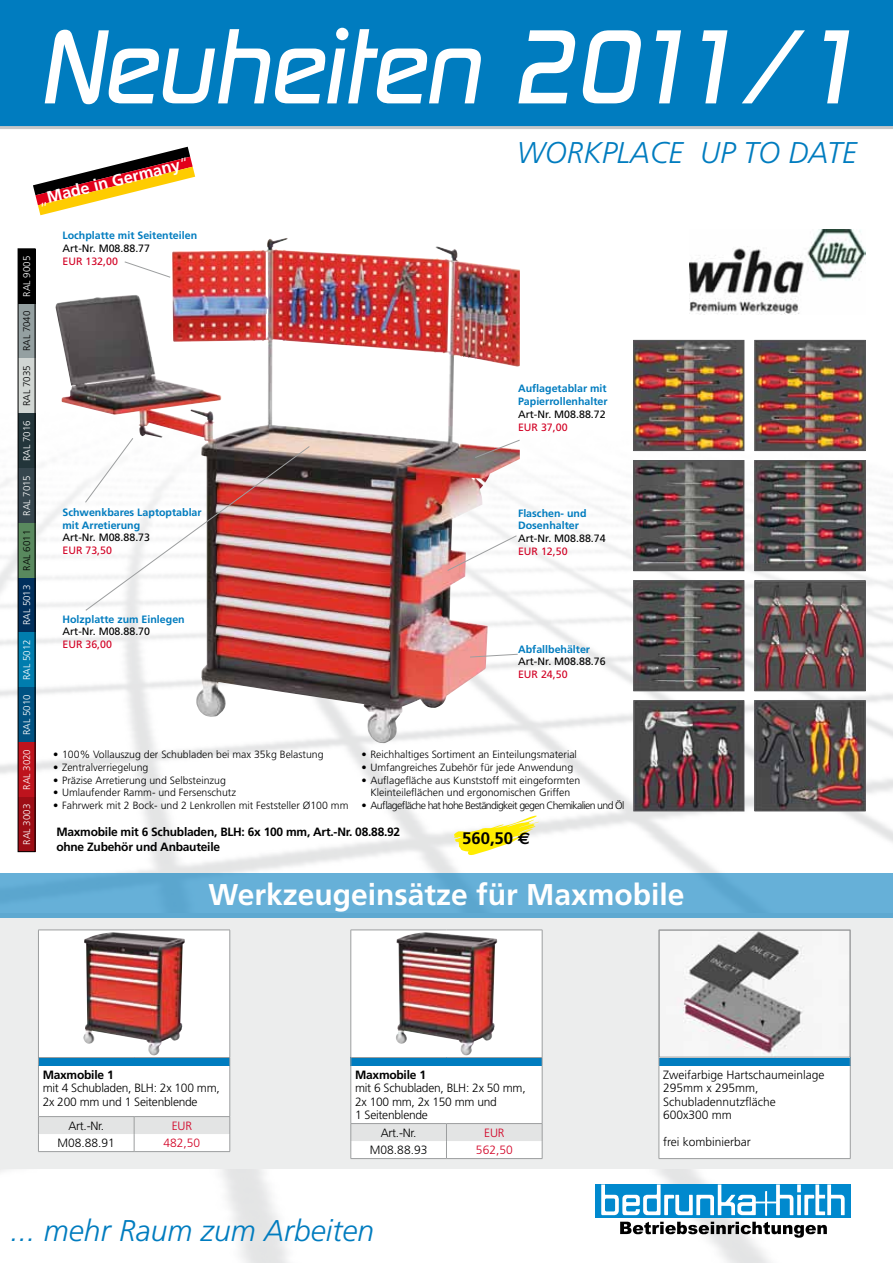
<style>
.page{position:relative;width:893px;height:1263px;background:#fff}
.page>*{position:absolute;margin:0;border:0;box-sizing:border-box;transform-origin:0 0}
.t1{font:italic 500 109.5px "Digital Sans EF";letter-spacing:-.015em;color:#fff}
.t2{font:italic 300 30px "Frutiger";color:#007cbf}
.t3{font:700 30px "Frutiger";color:#fff}
.t4{font:700 16.65px "Frutiger";color:#000}
.t5{font:700 16.35px "Frutiger";color:#fff}
.t6{font:300 12px/13.5px "Frutiger";color:#000}
.t7{font:300 12px/13.5px "Frutiger";letter-spacing:-.02em;color:#000}
.t8{font:700 12px/14.4px "Frutiger";letter-spacing:-.02em;color:#000}
.t9{font:300 12px "Frutiger";color:#d20024}
.t10{font:700 10.65px/12.8px "Frutiger";color:#007cbf}
.t11{font:10.65px "Frutiger";color:#000}
.t12{font:10.65px "Frutiger";color:#d20024}
.t13{font:300 10.5px/12.6px "Frutiger";color:#000;text-align:center}
.t14{font:300 10.5px "Frutiger";letter-spacing:-.06em;color:#000}
.t15{font:300 9.75px "Frutiger";color:#fff}
.t16{font:300 9.75px "Frutiger";color:#000}
.s1{font-weight:300}
.s2{font-family:"Euro Sans"}
</style>
<div class="page">
<img style="left:0;top:146px;width:893px;height:1117px">
<div style="left:0;top:0;width:893px;height:129px;background:#007cbf"></div>
<div style="left:595px;top:1184px;width:255px;height:34px;background:#0089ce"></div>
<svg style="left:601px;top:1184px;width:155px;height:31px"></svg>
<div style="left:754px;top:1201px;width:24px;height:2px;background:#fff;border:1px solid #fff"></div>
<div style="left:765px;top:1191px;width:2px;height:25px;background:#fff;border:1px solid #fff"></div>
<svg style="left:776px;top:1184px;width:69px;height:31px"></svg>
<svg style="left:620px;top:1222px;width:207px;height:16px"></svg>
<div style="left:0;top:913px;width:893px;height:255px;background:#eceded"></div>
<div style="left:0;top:873px;width:893px;height:44px;background:#66b0d8"></div>
<svg style="left:38px;top:930px;width:193px;height:221px;background:#ebf1f5"></svg>
<hr style="left:38px;top:1151px;width:96px;height:1px;background:#9c9e9f">
<hr style="left:134px;top:1151px;width:96px;height:1px;background:#9c9e9f">
<img style="left:83px;top:932px;width:102px;height:123px">
<svg style="left:351px;top:930px;width:192px;height:228px;background:#edf3f7"></svg>
<hr style="left:351px;top:1158px;width:95px;height:1px;background:#9c9e9f">
<hr style="left:446px;top:1158px;width:96px;height:1px;background:#9c9e9f">
<img style="left:396px;top:932px;width:101px;height:123px">
<svg style="left:659px;top:930px;width:192px;height:228px;background:#e9f2f8"></svg>
<hr style="left:659px;top:1065px;width:1px;height:93px;background:#9c9e9f">
<hr style="left:659px;top:1158px;width:191px;height:1px;background:#9c9e9f">
<img style="left:661px;top:932px;width:187px;height:123px">
<div style="left:659px;top:930px;width:191px;height:127px;border:1px solid #9c9e9f"></div>
<img style="left:55px;top:238px;width:347px;height:506px">
<svg style="left:124px;top:261px;width:47px;height:17px"></svg>
<svg style="left:85px;top:437px;width:225px;height:174px"></svg>
<svg style="left:474px;top:439px;width:46px;height:19px"></svg>
<svg style="left:447px;top:535px;width:70px;height:36px"></svg>
<svg style="left:469px;top:653px;width:49px;height:5px"></svg>
<svg style="left:451px;top:814px;width:88px;height:41px"></svg>
<div style="left:18px;top:249px;width:17px;height:55px;background:#000"></div>
<div style="left:18px;top:304px;width:17px;height:54px;background:#94a0a1"></div>
<div style="left:18px;top:358px;width:17px;height:55px;background:#d1d6d3"></div>
<div style="left:18px;top:413px;width:17px;height:55px;background:#23353a"></div>
<div style="left:18px;top:468px;width:17px;height:55px;background:#36464e"></div>
<div style="left:18px;top:523px;width:17px;height:55px;background:#59895e"></div>
<div style="left:18px;top:578px;width:17px;height:54px;background:#002f5c"></div>
<div style="left:18px;top:632px;width:17px;height:55px;background:#007dae"></div>
<div style="left:18px;top:687px;width:17px;height:55px;background:#005282"></div>
<div style="left:18px;top:742px;width:17px;height:55px;background:#be131d"></div>
<div style="left:18px;top:797px;width:17px;height:55px;background:#9d0d15"></div>
<div style="left:18px;top:249px;width:17px;height:603px;border:1px solid #000"></div>
<svg style="left:33px;top:147px;width:162px;height:68px"></svg>
<img style="left:689px;top:229px;width:177px;height:86px">
<img style="left:636px;top:342px;width:106px;height:107px">
<div style="left:634px;top:340px;width:110px;height:111px;border:1px solid #58585a"></div>
<img style="left:636px;top:462px;width:106px;height:107px">
<div style="left:634px;top:460px;width:110px;height:111px;border:1px solid #58585a"></div>
<img style="left:636px;top:582px;width:106px;height:107px">
<div style="left:634px;top:580px;width:110px;height:111px;border:1px solid #58585a"></div>
<img style="left:636px;top:703px;width:106px;height:106px">
<div style="left:634px;top:701px;width:110px;height:110px;border:1px solid #58585a"></div>
<img style="left:757px;top:342px;width:106px;height:107px">
<div style="left:755px;top:340px;width:110px;height:111px;border:1px solid #58585a"></div>
<img style="left:757px;top:462px;width:106px;height:107px">
<div style="left:755px;top:460px;width:110px;height:111px;border:1px solid #58585a"></div>
<img style="left:757px;top:582px;width:106px;height:107px">
<div style="left:755px;top:580px;width:110px;height:111px;border:1px solid #58585a"></div>
<img style="left:757px;top:703px;width:106px;height:106px">
<div style="left:755px;top:701px;width:110px;height:110px;border:1px solid #58585a"></div>
<h1 class="t1" style="left:43px;top:2px;width:823px">Neuheiten 2011/1</h1>
<p class="t15" style="left:21px;top:297px;width:42px;rotate:-90deg">RAL 9005</p>
<p class="t16" style="left:21px;top:351px;width:42px;rotate:-90deg">RAL 7040</p>
<p class="t16" style="left:21px;top:406px;width:42px;rotate:-90deg">RAL 7035</p>
<p class="t15" style="left:21px;top:461px;width:42px;rotate:-90deg">RAL 7016</p>
<p class="t15" style="left:21px;top:516px;width:42px;rotate:-90deg">RAL 7015</p>
<p class="t16" style="left:21px;top:570px;width:42px;rotate:-90deg">RAL 6011</p>
<p class="t15" style="left:21px;top:625px;width:42px;rotate:-90deg">RAL 5013</p>
<p class="t15" style="left:21px;top:680px;width:42px;rotate:-90deg">RAL 5012</p>
<p class="t15" style="left:21px;top:735px;width:42px;rotate:-90deg">RAL 5010</p>
<p class="t15" style="left:21px;top:790px;width:42px;rotate:-90deg">RAL 3020</p>
<p class="t15" style="left:21px;top:844px;width:42px;rotate:-90deg">RAL 3003</p>
<h3 class="t5" style="left:36px;top:190px;width:157px;rotate:-14deg"><span class="s1">„</span>Made in Germany<span class="s1">“</span></h3>
<p class="t10" style="left:62px;top:229px;width:136px">Lochplatte mit Seitenteilen</p>
<p class="t11" style="left:62px;top:242px;width:89px">Art-Nr. M08.88.77</p>
<p class="t12" style="left:62px;top:255px;width:57px">EUR 132,00</p>
<p class="t10" style="left:62px;top:506px;width:141px">Schwenkbares Laptoptablar mit Arretierung</p>
<p class="t11" style="left:62px;top:531px;width:89px">Art-Nr. M08.88.73</p>
<p class="t12" style="left:62px;top:544px;width:51px">EUR 73,50</p>
<p class="t10" style="left:62px;top:612px;width:124px">Holzplatte zum Einlegen</p>
<p class="t11" style="left:62px;top:625px;width:89px">Art-Nr. M08.88.70</p>
<p class="t12" style="left:62px;top:638px;width:51px">EUR 36,00</p>
<h2 class="t2" style="left:517px;top:135px;width:342px">WORKPLACE UP TO DATE</h2>
<p class="t10" style="left:518px;top:382px;width:91px">Auflagetablar mit<br>Papierrollenhalter</p>
<p class="t11" style="left:518px;top:408px;width:89px">Art-Nr. M08.88.72</p>
<p class="t12" style="left:518px;top:421px;width:51px">EUR 37,00</p>
<p class="t10" style="left:518px;top:507px;width:70px">Flaschen- und<br>Dosenhalter</p>
<p class="t11" style="left:518px;top:532px;width:89px">Art-Nr. M08.88.74</p>
<p class="t12" style="left:518px;top:545px;width:51px">EUR 12,50</p>
<p class="t10" style="left:518px;top:642px;width:74px">Abfallbehälter</p>
<p class="t11" style="left:518px;top:655px;width:89px">Art-Nr. M08.88.76</p>
<p class="t12" style="left:518px;top:668px;width:51px">EUR 24,50</p>
<p class="t13" style="left:53px;top:749px;width:272px">• 100% Vollauszug der Schubladen bei max 35kg Belastung</p>
<p class="t13" style="left:53px;top:761px;width:97px">• Zentralverriegelung</p>
<p class="t13" style="left:53px;top:774px;width:174px">• Präzise Arretierung und Selbsteinzug</p>
<p class="t13" style="left:53px;top:786px;width:184px">• Umlaufender Ramm- und Fersenschutz</p>
<p class="t13" style="left:53px;top:799px;width:297px">• Fahrwerk mit 2 Bock- und 2 Lenkrollen mit Feststeller Ø100 mm</p>
<p class="t13" style="left:361px;top:749px;width:217px">• Reichhaltiges Sortiment an Einteilungsmaterial</p>
<p class="t13" style="left:361px;top:761px;width:213px">• Umfangreiches Zubehör für jede Anwendung</p>
<p class="t13" style="left:361px;top:774px;width:220px">• Auflagefläche aus Kunststoff mit eingeformten<br>Kleinteileflächen und ergonomischen Griffen</p>
<p class="t14" style="left:361px;top:799px;width:265px">• Auflagefläche hat hohe Beständigkeit gegen Chemikalien und Öl</p>
<p class="t8" style="left:56px;top:825px;width:345px">Maxmobile mit 6 Schubladen, BLH: 6x 100 mm, Art.-Nr. 08.88.92 ohne Zubehör und Anbauteile</p>
<h3 class="t4" style="left:462px;top:828px;width:70px">560,50 <span class="s2">E</span></h3>
<h2 class="t3" style="left:208px;top:877px;width:478px">Werkzeugeinsätze für Maxmobile</h2>
<p class="t8" style="left:43px;top:1067px;width:72px">Maxmobile 1</p>
<p class="t7" style="left:43px;top:1081px;width:179px">mit 4 Schubladen, BLH: 2x 100 mm,<br>2x 200 mm und 1 Seitenblende</p>
<p class="t6" style="left:68px;top:1119px;width:37px">Art.-Nr.</p>
<p class="t9" style="left:172px;top:1119px;width:22px">EUR</p>
<p class="t6" style="left:58px;top:1136px;width:59px">M08.88.91</p>
<p class="t9" style="left:164px;top:1136px;width:38px">482,50</p>
<p class="t8" style="left:355px;top:1067px;width:72px">Maxmobile 1</p>
<p class="t7" style="left:355px;top:1081px;width:172px">mit 6 Schubladen, BLH: 2x 50 mm,<br>2x 100 mm, 2x 150 mm und<br>1 Seitenblende</p>
<p class="t6" style="left:381px;top:1126px;width:37px">Art.-Nr.</p>
<p class="t9" style="left:484px;top:1126px;width:22px">EUR</p>
<p class="t6" style="left:370px;top:1143px;width:59px">M08.88.93</p>
<p class="t9" style="left:476px;top:1143px;width:38px">562,50</p>
<p class="t6" style="left:663px;top:1068px;width:163px">Zweifarbige Hartschaumeinlage<br>295mm x 295mm,<br>Schubladennutzfläche<br>600x300 mm</p>
<p class="t6" style="left:663px;top:1135px;width:89px">frei kombinierbar</p>
<h2 class="t2" style="left:11px;top:1213px;width:365px">... mehr Raum zum Arbeiten</h2>
</div>
